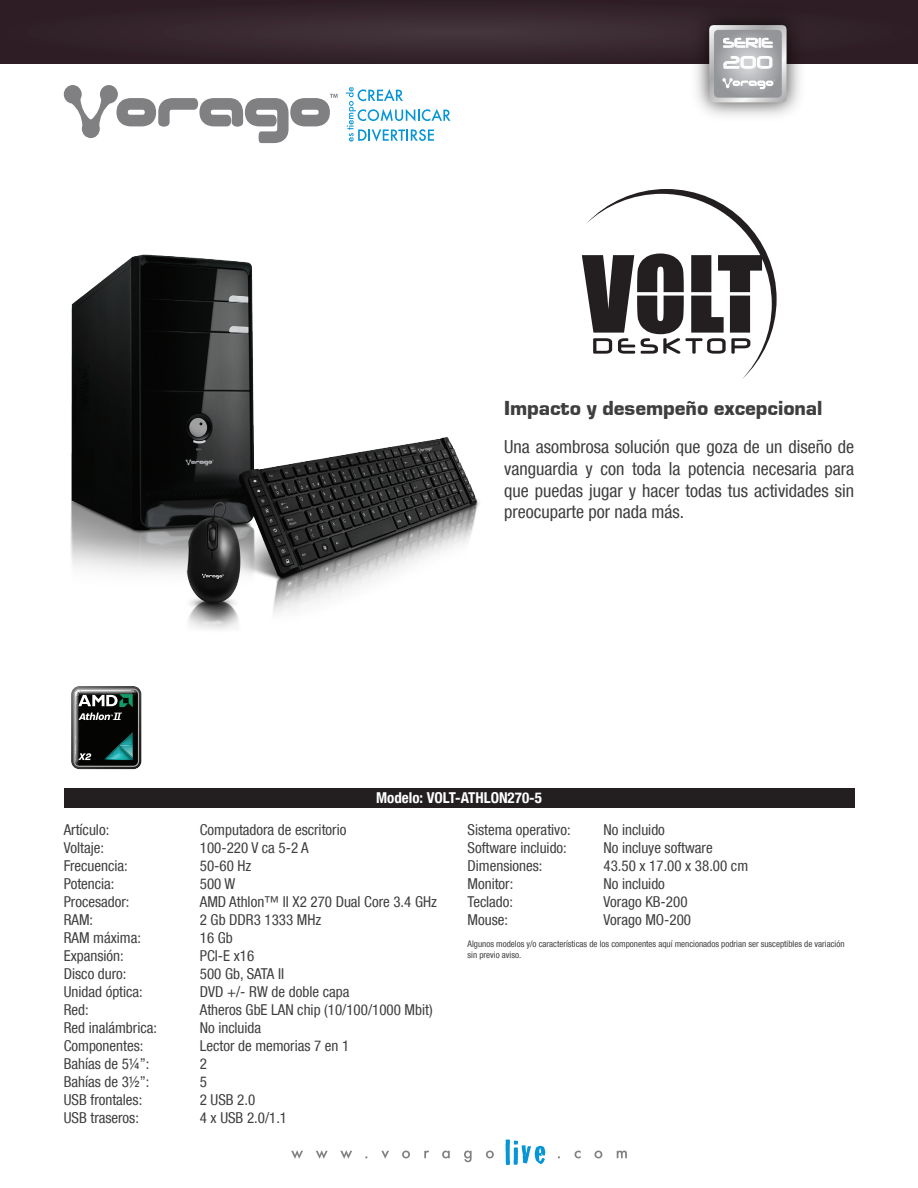
<style>
.page{position:relative;width:918px;height:1188px;background:#fff}
.page>*{position:absolute;margin:0;border:0;box-sizing:border-box;transform-origin:0 0}
.t1{font:21px "Eurostile Black DTC";color:#3e3e3f}
.t2{font:19.95px "Neuropol";color:#fff}
.t3{font:condensed 18px/21.6px "Helvetica Neue LT Com";color:#3e3e3f;text-align:justify}
.t4{font:15.3px "Neuropol";letter-spacing:.03em;color:#fff}
.t5{font:condensed 15px "Helvetica Neue LT Com";color:#3e3e3f}
.t6{font:700 condensed 15px "Helvetica Neue LT Com";color:#fff}
.t7{font:condensed 9px/10.8px "Helvetica Neue LT Com";color:#3e3e3f}
</style>
<div class="page">
<div style="left:0;top:0;width:918px;height:64px;background:linear-gradient(to bottom,#35242c,#35242b)"></div>
<svg style="left:64px;top:85px;width:274px;height:58px"></svg>
<svg style="left:346px;top:87px;width:104px;height:55px"></svg>
<svg style="left:291px;top:1150px;width:12px;height:9px"></svg>
<svg style="left:316px;top:1150px;width:12px;height:9px"></svg>
<svg style="left:340px;top:1150px;width:12px;height:9px"></svg>
<svg style="left:381px;top:1151px;width:8px;height:8px"></svg>
<svg style="left:402px;top:1151px;width:8px;height:7px"></svg>
<svg style="left:424px;top:1151px;width:5px;height:7px"></svg>
<svg style="left:442px;top:1151px;width:8px;height:7px"></svg>
<svg style="left:464px;top:1151px;width:8px;height:11px"></svg>
<svg style="left:486px;top:1151px;width:8px;height:7px"></svg>
<svg style="left:575px;top:1151px;width:6px;height:7px"></svg>
<svg style="left:594px;top:1151px;width:8px;height:7px"></svg>
<svg style="left:617px;top:1151px;width:10px;height:7px"></svg>
<svg style="left:505px;top:1139px;width:40px;height:26px"></svg>
<div style="left:64px;top:788px;width:790px;height:20px;background:#231f20"></div>
<img style="left:684px;top:0;width:128px;height:116px">
<svg style="left:709px;top:25px;width:78px;height:77px;background:#b8b9bb"></svg>
<img style="left:70px;top:254px;width:410px;height:376px">
<svg style="left:582px;top:189px;width:195px;height:190px"></svg>
<svg style="left:71px;top:686px;width:71px;height:84px;background:#3c4745"></svg>
<p class="t4" style="left:723px;top:35px;width:51px">SERIE</p>
<h2 class="t2" style="left:724px;top:52px;width:51px">200</h2>
<h1 class="t1" style="left:504px;top:396px;width:320px">Impacto y desempeño excepcional</h1>
<p class="t3" style="left:504px;top:436px;width:352px">Una asombrosa solución que goza de un diseño de vanguardia y con toda la potencia necesaria para que puedas jugar y hacer todas tus actividades sin preocuparte por nada más.</p>
<p class="t6" style="left:376px;top:789px;width:167px">Modelo: VOLT-ATHLON270-5</p>
<p class="t5" style="left:64px;top:821px;width:47px">Artículo:</p>
<p class="t5" style="left:200px;top:821px;width:148px">Computadora de escritorio</p>
<p class="t5" style="left:64px;top:839px;width:42px">Voltaje:</p>
<p class="t5" style="left:200px;top:839px;width:110px">100-220 V ca 5-2 A</p>
<p class="t5" style="left:64px;top:857px;width:66px">Frecuencia:</p>
<p class="t5" style="left:200px;top:857px;width:53px">50-60 Hz</p>
<p class="t5" style="left:64px;top:875px;width:52px">Potencia:</p>
<p class="t5" style="left:200px;top:875px;width:37px">500 W</p>
<p class="t5" style="left:64px;top:893px;width:67px">Procesador:</p>
<p class="t5" style="left:200px;top:893px;width:239px">AMD Athlon™ II X2 270 Dual Core 3.4 GHz</p>
<p class="t5" style="left:64px;top:911px;width:31px">RAM:</p>
<p class="t5" style="left:200px;top:911px;width:123px">2 Gb DDR3 1333 MHz</p>
<p class="t5" style="left:64px;top:929px;width:79px">RAM máxima:</p>
<p class="t5" style="left:200px;top:929px;width:34px">16 Gb</p>
<p class="t5" style="left:64px;top:947px;width:61px">Expansión:</p>
<p class="t5" style="left:200px;top:947px;width:56px">PCI-E x16</p>
<p class="t5" style="left:64px;top:965px;width:64px">Disco duro:</p>
<p class="t5" style="left:200px;top:965px;width:86px">500 Gb, SATA II</p>
<p class="t5" style="left:64px;top:983px;width:81px">Unidad óptica:</p>
<p class="t5" style="left:200px;top:983px;width:151px">DVD +/- RW de doble capa</p>
<p class="t5" style="left:64px;top:1001px;width:26px">Red:</p>
<p class="t5" style="left:200px;top:1001px;width:234px">Atheros GbE LAN chip (10/100/1000 Mbit)</p>
<p class="t5" style="left:64px;top:1019px;width:95px">Red inalámbrica:</p>
<p class="t5" style="left:200px;top:1019px;width:63px">No incluida</p>
<p class="t5" style="left:64px;top:1037px;width:81px">Componentes:</p>
<p class="t5" style="left:200px;top:1037px;width:151px">Lector de memorias 7 en 1</p>
<p class="t5" style="left:64px;top:1055px;width:87px">Bahías de 5¼”:</p>
<p class="t5" style="left:200px;top:1055px;width:9px">2</p>
<p class="t5" style="left:64px;top:1073px;width:87px">Bahías de 3½”:</p>
<p class="t5" style="left:200px;top:1073px;width:9px">5</p>
<p class="t5" style="left:64px;top:1091px;width:80px">USB frontales:</p>
<p class="t5" style="left:200px;top:1091px;width:57px">2 USB 2.0</p>
<p class="t5" style="left:64px;top:1109px;width:77px">USB traseros:</p>
<p class="t5" style="left:200px;top:1109px;width:89px">4 x USB 2.0/1.1</p>
<p class="t5" style="left:468px;top:821px;width:105px">Sistema operativo:</p>
<p class="t5" style="left:604px;top:821px;width:63px">No incluido</p>
<p class="t5" style="left:468px;top:839px;width:101px">Software incluido:</p>
<p class="t5" style="left:604px;top:839px;width:111px">No incluye software</p>
<p class="t5" style="left:468px;top:857px;width:76px">Dimensiones:</p>
<p class="t5" style="left:604px;top:857px;width:146px">43.50 x 17.00 x 38.00 cm</p>
<p class="t5" style="left:468px;top:875px;width:47px">Monitor:</p>
<p class="t5" style="left:604px;top:875px;width:63px">No incluido</p>
<p class="t5" style="left:468px;top:893px;width:47px">Teclado:</p>
<p class="t5" style="left:604px;top:893px;width:85px">Vorago KB-200</p>
<p class="t5" style="left:468px;top:911px;width:42px">Mouse:</p>
<p class="t5" style="left:604px;top:911px;width:89px">Vorago MO-200</p>
<p class="t7" style="left:468px;top:938px;width:379px">Algunos modelos y/o características de los componentes aquí mencionados podrian ser susceptibles de variación sin previo aviso.</p>
</div>
